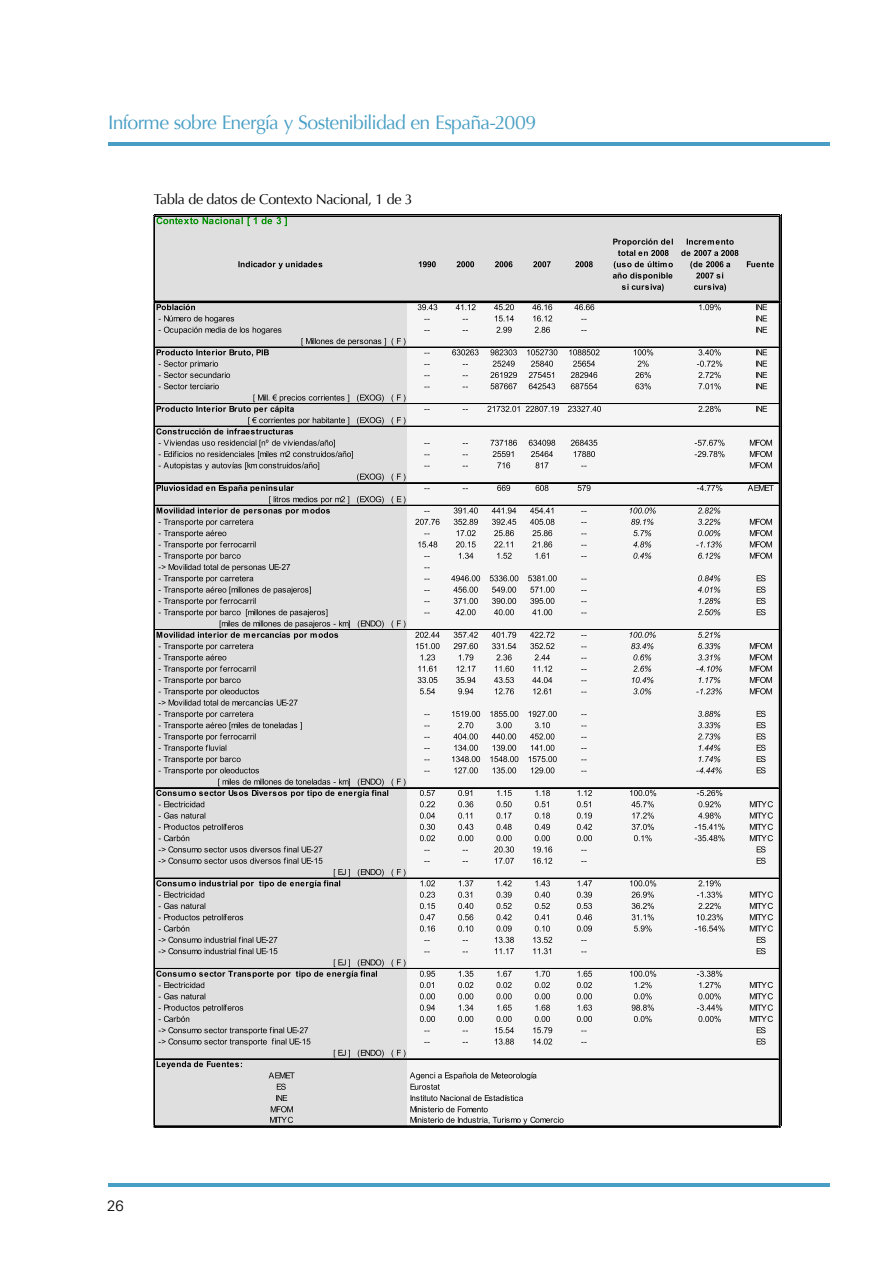
<style>
.page{position:relative;width:893px;height:1263px;background:#fff}
.page>*{position:absolute;margin:0;border:0;box-sizing:border-box;transform-origin:0 0}
.t1{font:19.5px "Optima";letter-spacing:-.035em;color:#489ec4}
.t2{font:300 15px "Univers";color:#000}
.t3{font:14.25px "Optima";letter-spacing:-.025em;color:#000}
</style>
<div class="page">
<hr style="left:108px;top:143px;width:721px;height:3px;background:#489ec4">
<hr style="left:108px;top:1183px;width:721px;height:3px;background:#489ec4">
<div style="left:154px;top:216px;width:627px;height:87px;background:#dfdfdf"></div>
<div style="left:154px;top:302px;width:254px;height:825px;background:#dfdfdf"></div>
<div style="left:408px;top:302px;width:373px;height:825px;background:#f5f5f5"></div>
<svg style="left:238px;top:261px;width:84px;height:8px"></svg>
<svg style="left:419px;top:261px;width:17px;height:6px"></svg>
<svg style="left:457px;top:261px;width:17px;height:6px"></svg>
<svg style="left:495px;top:261px;width:17px;height:6px"></svg>
<svg style="left:533px;top:261px;width:18px;height:6px"></svg>
<svg style="left:575px;top:261px;width:18px;height:6px"></svg>
<svg style="left:613px;top:239px;width:60px;height:52px"></svg>
<svg style="left:681px;top:239px;width:57px;height:52px"></svg>
<svg style="left:747px;top:261px;width:27px;height:6px"></svg>
<svg style="left:418px;top:304px;width:19px;height:6px"></svg>
<svg style="left:456px;top:304px;width:20px;height:6px"></svg>
<svg style="left:574px;top:304px;width:20px;height:6px"></svg>
<svg style="left:699px;top:304px;width:22px;height:6px"></svg>
<svg style="left:494px;top:304px;width:20px;height:17px"></svg>
<svg style="left:532px;top:304px;width:20px;height:17px"></svg>
<svg style="left:756px;top:304px;width:11px;height:17px"></svg>
<svg style="left:496px;top:327px;width:16px;height:6px"></svg>
<svg style="left:535px;top:327px;width:15px;height:6px"></svg>
<svg style="left:756px;top:327px;width:11px;height:6px"></svg>
<svg style="left:452px;top:349px;width:27px;height:6px"></svg>
<svg style="left:490px;top:349px;width:27px;height:6px"></svg>
<svg style="left:527px;top:349px;width:30px;height:6px"></svg>
<svg style="left:569px;top:349px;width:30px;height:6px"></svg>
<svg style="left:634px;top:349px;width:19px;height:6px"></svg>
<svg style="left:698px;top:349px;width:23px;height:6px"></svg>
<svg style="left:756px;top:349px;width:11px;height:6px"></svg>
<svg style="left:490px;top:361px;width:27px;height:28px"></svg>
<svg style="left:529px;top:361px;width:26px;height:28px"></svg>
<svg style="left:571px;top:361px;width:26px;height:28px"></svg>
<svg style="left:635px;top:361px;width:16px;height:28px"></svg>
<svg style="left:697px;top:361px;width:25px;height:28px"></svg>
<svg style="left:756px;top:361px;width:11px;height:28px"></svg>
<svg style="left:487px;top:406px;width:32px;height:6px"></svg>
<svg style="left:526px;top:406px;width:33px;height:6px"></svg>
<svg style="left:568px;top:406px;width:33px;height:6px"></svg>
<svg style="left:698px;top:406px;width:23px;height:6px"></svg>
<svg style="left:756px;top:406px;width:11px;height:6px"></svg>
<svg style="left:571px;top:440px;width:26px;height:17px"></svg>
<svg style="left:695px;top:440px;width:29px;height:17px"></svg>
<svg style="left:491px;top:440px;width:26px;height:28px"></svg>
<svg style="left:529px;top:440px;width:26px;height:28px"></svg>
<svg style="left:750px;top:440px;width:22px;height:28px"></svg>
<svg style="left:497px;top:485px;width:13px;height:6px"></svg>
<svg style="left:535px;top:485px;width:13px;height:6px"></svg>
<svg style="left:578px;top:485px;width:12px;height:6px"></svg>
<svg style="left:697px;top:485px;width:25px;height:6px"></svg>
<svg style="left:748px;top:485px;width:26px;height:6px"></svg>
<svg style="left:415px;top:519px;width:25px;height:6px"></svg>
<svg style="left:418px;top:541px;width:19px;height:6px"></svg>
<svg style="left:454px;top:507px;width:24px;height:40px"></svg>
<svg style="left:492px;top:507px;width:24px;height:40px"></svg>
<svg style="left:530px;top:507px;width:24px;height:40px"></svg>
<svg style="left:750px;top:519px;width:22px;height:28px"></svg>
<svg style="left:459px;top:553px;width:14px;height:6px"></svg>
<svg style="left:497px;top:553px;width:15px;height:6px"></svg>
<svg style="left:535px;top:553px;width:14px;height:6px"></svg>
<svg style="left:630px;top:507px;width:26px;height:52px"></svg>
<svg style="left:696px;top:507px;width:26px;height:52px"></svg>
<svg style="left:750px;top:553px;width:22px;height:6px"></svg>
<svg style="left:451px;top:575px;width:29px;height:6px"></svg>
<svg style="left:490px;top:575px;width:28px;height:6px"></svg>
<svg style="left:528px;top:575px;width:29px;height:6px"></svg>
<svg style="left:453px;top:587px;width:25px;height:28px"></svg>
<svg style="left:492px;top:587px;width:24px;height:28px"></svg>
<svg style="left:530px;top:587px;width:24px;height:28px"></svg>
<svg style="left:698px;top:575px;width:22px;height:40px"></svg>
<svg style="left:757px;top:575px;width:9px;height:40px"></svg>
<svg style="left:415px;top:632px;width:25px;height:28px"></svg>
<svg style="left:454px;top:632px;width:24px;height:28px"></svg>
<svg style="left:492px;top:632px;width:24px;height:28px"></svg>
<svg style="left:530px;top:632px;width:24px;height:28px"></svg>
<svg style="left:630px;top:632px;width:26px;height:28px"></svg>
<svg style="left:698px;top:632px;width:22px;height:28px"></svg>
<svg style="left:750px;top:643px;width:22px;height:17px"></svg>
<svg style="left:418px;top:666px;width:19px;height:28px"></svg>
<svg style="left:456px;top:666px;width:20px;height:28px"></svg>
<svg style="left:494px;top:666px;width:20px;height:28px"></svg>
<svg style="left:532px;top:666px;width:20px;height:28px"></svg>
<svg style="left:632px;top:666px;width:21px;height:28px"></svg>
<svg style="left:696px;top:666px;width:26px;height:28px"></svg>
<svg style="left:750px;top:666px;width:22px;height:28px"></svg>
<svg style="left:452px;top:711px;width:28px;height:28px"></svg>
<svg style="left:490px;top:711px;width:28px;height:28px"></svg>
<svg style="left:529px;top:711px;width:28px;height:28px"></svg>
<svg style="left:757px;top:711px;width:9px;height:28px"></svg>
<svg style="left:452px;top:745px;width:28px;height:28px"></svg>
<svg style="left:490px;top:745px;width:28px;height:28px"></svg>
<svg style="left:529px;top:745px;width:28px;height:28px"></svg>
<svg style="left:696px;top:711px;width:26px;height:62px"></svg>
<svg style="left:757px;top:745px;width:9px;height:28px"></svg>
<svg style="left:420px;top:790px;width:15px;height:51px"></svg>
<svg style="left:458px;top:790px;width:15px;height:51px"></svg>
<svg style="left:577px;top:790px;width:15px;height:51px"></svg>
<svg style="left:630px;top:790px;width:26px;height:51px"></svg>
<svg style="left:695px;top:790px;width:29px;height:51px"></svg>
<svg style="left:156px;top:440px;width:249px;height:412px"></svg>
<svg style="left:494px;top:790px;width:20px;height:62px"></svg>
<svg style="left:533px;top:790px;width:19px;height:62px"></svg>
<svg style="left:750px;top:801px;width:23px;height:51px"></svg>
<svg style="left:495px;top:858px;width:19px;height:6px"></svg>
<svg style="left:533px;top:858px;width:19px;height:6px"></svg>
<svg style="left:757px;top:858px;width:9px;height:6px"></svg>
<svg style="left:420px;top:880px;width:15px;height:6px"></svg>
<svg style="left:459px;top:880px;width:14px;height:6px"></svg>
<svg style="left:497px;top:880px;width:15px;height:6px"></svg>
<svg style="left:535px;top:880px;width:15px;height:6px"></svg>
<svg style="left:577px;top:880px;width:15px;height:6px"></svg>
<svg style="left:156px;top:858px;width:249px;height:73px"></svg>
<svg style="left:420px;top:892px;width:15px;height:39px"></svg>
<svg style="left:458px;top:892px;width:15px;height:39px"></svg>
<svg style="left:496px;top:892px;width:16px;height:39px"></svg>
<svg style="left:535px;top:892px;width:15px;height:39px"></svg>
<svg style="left:577px;top:892px;width:15px;height:39px"></svg>
<svg style="left:630px;top:880px;width:26px;height:52px"></svg>
<svg style="left:695px;top:880px;width:29px;height:52px"></svg>
<svg style="left:750px;top:891px;width:23px;height:40px"></svg>
<svg style="left:757px;top:937px;width:9px;height:17px"></svg>
<svg style="left:577px;top:971px;width:15px;height:51px"></svg>
<svg style="left:630px;top:971px;width:26px;height:51px"></svg>
<svg style="left:697px;top:971px;width:25px;height:51px"></svg>
<svg style="left:750px;top:982px;width:23px;height:62px"></svg>
<svg style="left:154px;top:214px;width:133px;height:12px"></svg>
<hr style="left:154px;top:217px;width:1px;height:84px;background:#000">
<hr style="left:779px;top:217px;width:1px;height:84px;background:#000">
<hr style="left:780px;top:217px;width:1px;height:83px;background:#000">
<hr style="left:781px;top:217px;width:1px;height:84px;background:#000">
<svg style="left:154px;top:301px;width:251px;height:133px"></svg>
<hr style="left:154px;top:303px;width:1px;height:823px;background:#000">
<svg style="left:154px;top:937px;width:409px;height:191px"></svg>
<hr style="left:779px;top:303px;width:1px;height:823px;background:#000">
<hr style="left:780px;top:303px;width:1px;height:822px;background:#000">
<hr style="left:781px;top:303px;width:1px;height:823px;background:#000">
<hr style="left:155px;top:214px;width:624px;height:1px;background:#000">
<hr style="left:155px;top:216px;width:624px;height:1px;background:#000">
<hr style="left:155px;top:301px;width:624px;height:1px;background:#000">
<hr style="left:155px;top:302px;width:623px;height:1px;background:#000">
<hr style="left:155px;top:303px;width:624px;height:1px;background:#000">
<hr style="left:155px;top:347px;width:624px;height:1px;background:#000">
<hr style="left:155px;top:403px;width:624px;height:1px;background:#000">
<hr style="left:155px;top:426px;width:624px;height:1px;background:#000">
<hr style="left:155px;top:482px;width:623px;height:1px;background:#000">
<hr style="left:155px;top:483px;width:624px;height:1px;background:#000">
<hr style="left:155px;top:505px;width:624px;height:1px;background:#000">
<hr style="left:155px;top:629px;width:624px;height:1px;background:#000">
<hr style="left:155px;top:787px;width:623px;height:1px;background:#000">
<hr style="left:155px;top:788px;width:624px;height:1px;background:#000">
<hr style="left:155px;top:878px;width:624px;height:1px;background:#000">
<hr style="left:155px;top:968px;width:624px;height:1px;background:#000">
<hr style="left:155px;top:1058px;width:623px;height:1px;background:#000">
<hr style="left:155px;top:1059px;width:624px;height:1px;background:#000">
<hr style="left:155px;top:1125px;width:623px;height:1px;background:#000">
<hr style="left:155px;top:1126px;width:624px;height:1px;background:#000">
<hr style="left:155px;top:1127px;width:623px;height:1px;background:#000">
<p class="t1" style="left:108px;top:111px;width:430px">Informe sobre Energía y Sostenibilidad en España-2009</p>
<p class="t3" style="left:154px;top:191px;width:261px">Tabla de datos de Contexto Nacional, 1 de 3</p>
<p class="t2" style="left:107px;top:1197px;width:18px">26</p>
</div>
